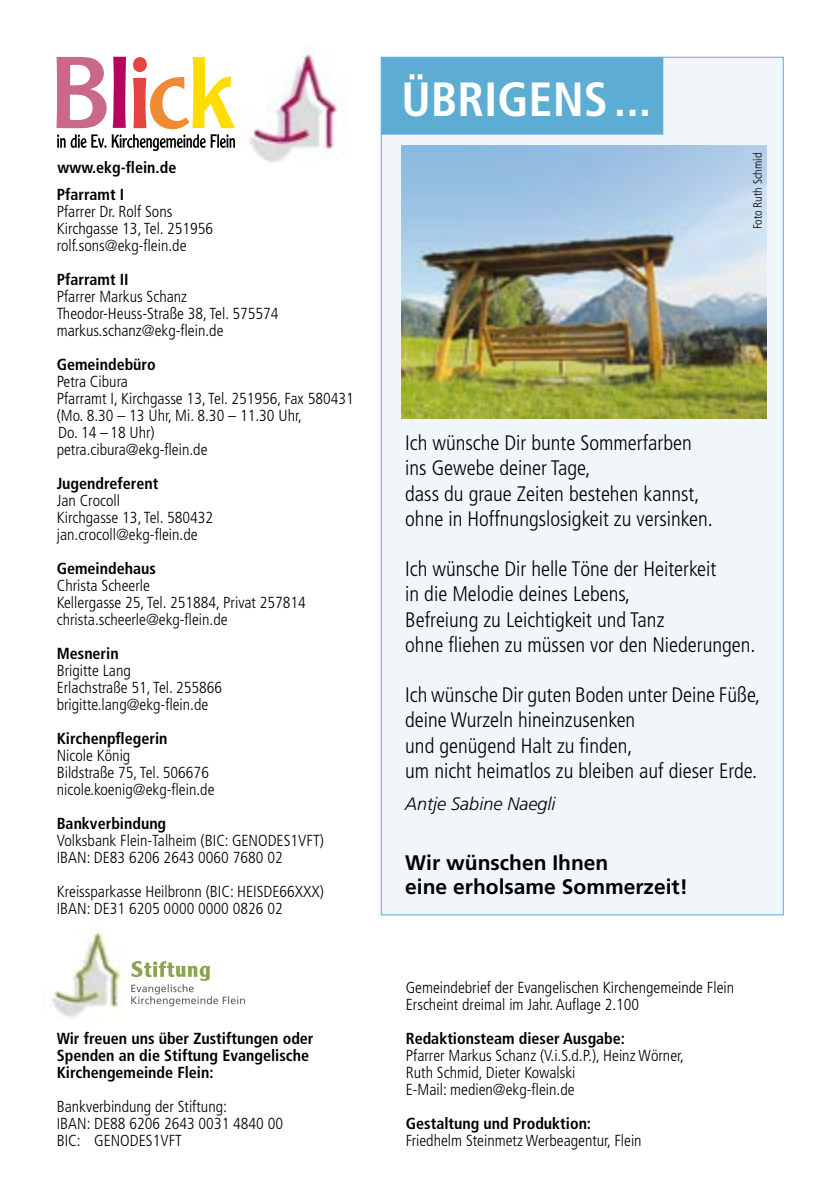
<style>
.page{position:relative;width:840px;height:1191px;background:#fff}
.page>*{position:absolute;margin:0;border:0;box-sizing:border-box;transform-origin:0 0}
.t1{font:700 condensed 48px "Frutiger";color:#fff}
.t2{font:300 condensed 21px/25.2px "Frutiger";color:#000}
.t3{font:700 21px/24px "Frutiger";color:#000}
.t4{font:italic 300 18px "Frutiger";color:#000}
.t5{font:300 condensed 16px/17px "Frutiger";color:#000}
.t6{font:700 condensed 16px/17px "Frutiger";color:#000}
.t7{font:300 condensed 12px "Frutiger";color:#000}
</style>
<div class="page">
<div style="left:381px;top:57px;width:401px;height:858px;background:#f1f6fb"></div>
<div style="left:381px;top:57px;width:282px;height:78px;background:#5dacd4"></div>
<img style="left:41px;top:931px;width:81px;height:88px">
<svg style="left:131px;top:961px;width:114px;height:45px"></svg>
<img style="left:401px;top:145px;width:365px;height:274px">
<img style="left:235px;top:52px;width:103px;height:111px">
<svg style="left:56px;top:57px;width:179px;height:94px"></svg>
<h1 class="t1" style="left:401px;top:71px;width:251px">ÜBRIGENS...</h1>
<p class="t6" style="left:58px;top:159px;width:120px">www.ekg-flein.de</p>
<p class="t7" style="left:750px;top:229px;width:78px;rotate:-90deg">Foto Ruth Schmid</p>
<p class="t6" style="left:57px;top:186px;width:69px">Pfarramt I</p>
<p class="t5" style="left:57px;top:203px;width:158px">Pfarrer Dr. Rolf Sons<br>Kirchgasse 13, Tel. 251956 rolf.sons@ekg-flein.de</p>
<p class="t6" style="left:57px;top:271px;width:73px">Pfarramt II</p>
<p class="t5" style="left:57px;top:288px;width:223px">Pfarrer Markus Schanz<br>Theodor-Heuss-Straße 38, Tel. 575574 markus.schanz@ekg-flein.de</p>
<p class="t6" style="left:57px;top:356px;width:100px">Gemeindebüro</p>
<p class="t5" style="left:57px;top:373px;width:298px">Petra Cibura<br>Pfarramt I, Kirchgasse 13, Tel. 251956, Fax 580431 (Mo. 8.30 – 13 Uhr, Mi. 8.30 – 11.30 Uhr,<br>Do. 14 –18 Uhr)<br>petra.cibura@ekg-flein.de</p>
<p class="t6" style="left:57px;top:475px;width:103px">Jugendreferent</p>
<p class="t5" style="left:57px;top:492px;width:158px">Jan Crocoll<br>Kirchgasse 13, Tel. 580432 jan.crocoll@ekg-flein.de</p>
<p class="t6" style="left:57px;top:560px;width:100px">Gemeindehaus</p>
<p class="t5" style="left:57px;top:577px;width:250px">Christa Scheerle<br>Kellergasse 25, Tel. 251884, Privat 257814 christa.scheerle@ekg-flein.de</p>
<p class="t6" style="left:57px;top:645px;width:63px">Mesnerin</p>
<p class="t5" style="left:57px;top:662px;width:167px">Brigitte Lang<br>Erlachstraße 51, Tel. 255866 brigitte.lang@ekg-flein.de</p>
<p class="t6" style="left:57px;top:730px;width:112px">Kirchenpflegerin</p>
<p class="t5" style="left:57px;top:747px;width:159px">Nicole König<br>Bildstraße 75, Tel. 506676 nicole.koenig@ekg-flein.de</p>
<p class="t6" style="left:57px;top:815px;width:111px">Bankverbindung</p>
<p class="t5" style="left:57px;top:832px;width:268px">Volksbank Flein-Talheim (BIC: GENODES1VFT)<br>IBAN: DE83 6206 2643 0060 7680 02</p>
<p class="t5" style="left:57px;top:883px;width:268px">Kreissparkasse Heilbronn (BIC: HEISDE66XXX)<br>IBAN: DE31 6205 0000 0000 0826 02</p>
<h2 class="t2" style="left:405px;top:430px;width:309px">Ich wünsche Dir bunte Sommerfarben ins Gewebe deiner Tage,<br>dass du graue Zeiten bestehen kannst, ohne in Hoffnungslosigkeit zu versinken.</h2>
<h2 class="t2" style="left:405px;top:556px;width:352px">Ich wünsche Dir helle Töne der Heiterkeit<br>in die Melodie deines Lebens,<br>Befreiung zu Leichtigkeit und Tanz<br>ohne fliehen zu müssen vor den Niederungen.</h2>
<h2 class="t2" style="left:405px;top:682px;width:356px">Ich wünsche Dir guten Boden unter Deine Füße, deine Wurzeln hineinzusenken<br>und genügend Halt zu finden,<br>um nicht heimatlos zu bleiben auf dieser Erde.</h2>
<p class="t4" style="left:405px;top:793px;width:152px">Antje Sabine Naegli</p>
<h2 class="t3" style="left:405px;top:850px;width:284px">Wir wünschen Ihnen<br>eine erholsame Sommerzeit!</h2>
<p class="t6" style="left:57px;top:1029px;width:258px">Wir freuen uns über Zustiftungen oder<br>Spenden an die Stiftung Evangelische<br>Kirchengemeinde Flein:</p>
<p class="t5" style="left:57px;top:1098px;width:228px">Bankverbindung der Stiftung:<br>IBAN: DE88 6206 2643 0031 4840 00<br>BIC: GENODES1VFT</p>
<p class="t5" style="left:405px;top:979px;width:330px">Gemeindebrief der Evangelischen Kirchengemeinde Flein<br>Erscheint dreimal im Jahr. Auflage 2.100</p>
<p class="t6" style="left:405px;top:1030px;width:221px">Redaktionsteam dieser Ausgabe:</p>
<p class="t5" style="left:405px;top:1047px;width:279px">Pfarrer Markus Schanz (V.i.S.d.P.), Heinz Wörner,<br>Ruth Schmid, Dieter Kowalski<br>E-Mail: medien@ekg-flein.de</p>
<p class="t6" style="left:405px;top:1115px;width:187px">Gestaltung und Produktion:</p>
<p class="t5" style="left:405px;top:1132px;width:237px">Friedhelm Steinmetz Werbeagentur, Flein</p>
</div>
